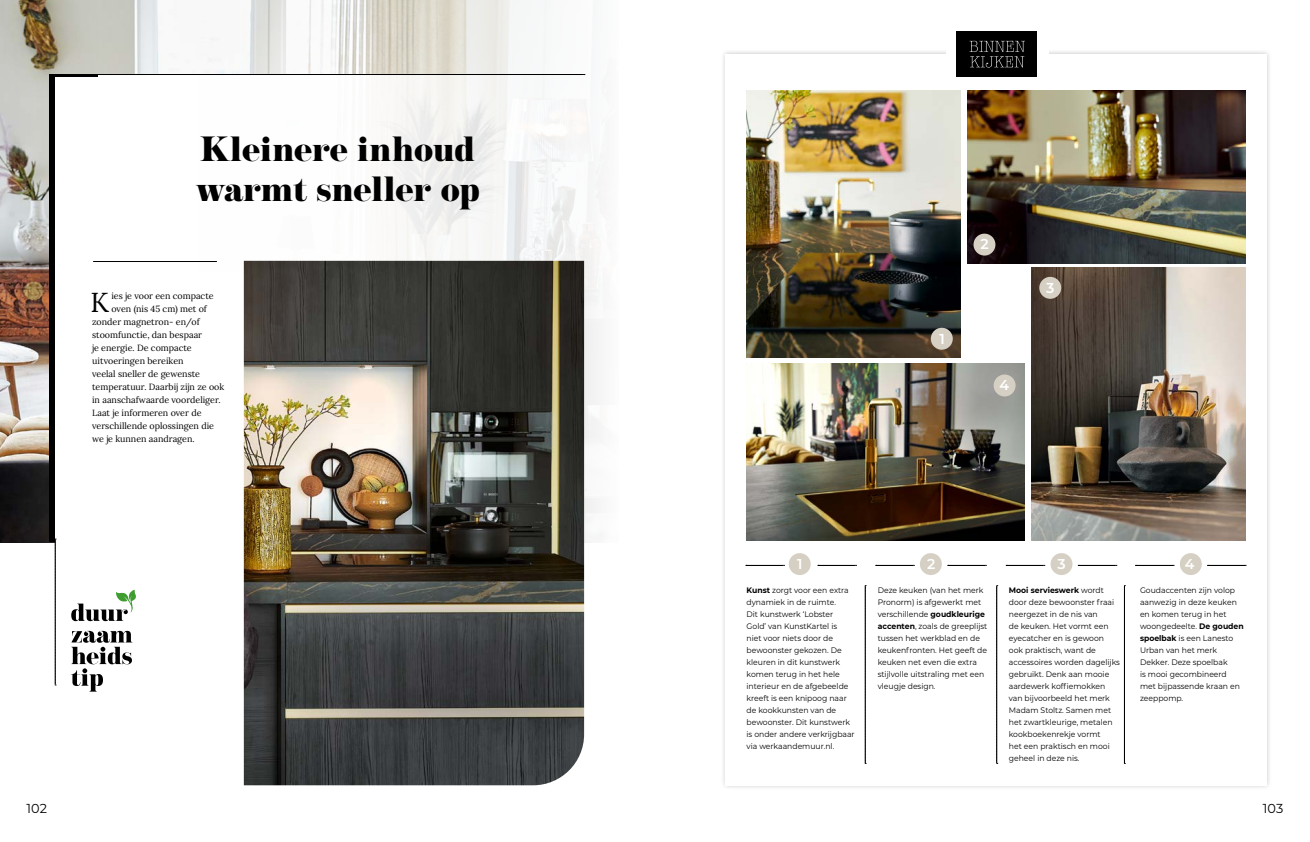
<style>
.page{position:relative;width:1310px;height:842px;background:#fff}
.page>*{position:absolute;margin:0;border:0;box-sizing:border-box;transform-origin:0 0}
.t1{font:35px/40px "NT Josefine";color:#000}
.t2{font:27.6px "Lora";color:#000}
.t3{font:600 14.4px "Montserrat";color:#fff}
.t4{font:600 14.3px "Montserrat";color:#fff}
.t5{font:13px "Montserrat";color:#000}
.t6{font:9px "Lora";color:#000}
.t7{font:8px/12px "Montserrat";color:#000;scale:.96 1}
.s1{font-weight:700}
</style>
<div class="page">
<img style="left:0;top:0;width:600px;height:542px">
<div style="left:55px;top:272px;width:231px;height:275px;background:#fff"></div>
<div style="left:55px;top:75px;width:489px;height:214px;background:#fff"></div>
<img style="left:244px;top:261px;width:340px;height:524px">
<div style="left:50px;top:74px;width:5px;height:468px;background:#000"></div>
<hr style="left:52px;top:74px;width:46px;height:3px;background:#000">
<svg style="left:55px;top:539px;width:1px;height:147px"></svg>
<svg style="left:71px;top:631px;width:61px;height:61px"></svg>
<svg style="left:71px;top:590px;width:65px;height:31px"></svg>
<hr style="left:93px;top:261px;width:124px;height:1px;background:#000">
<svg style="left:98px;top:74px;width:487px;height:1px"></svg>
<div style="left:720px;top:48px;width:552px;height:743px;background:#000;opacity:.22"></div>
<div style="left:725px;top:54px;width:542px;height:731px;background:#fff"></div>
<img style="left:746px;top:364px;width:278px;height:177px">
<img style="left:746px;top:91px;width:214px;height:266px">
<img style="left:967px;top:91px;width:278px;height:173px">
<img style="left:1031px;top:268px;width:214px;height:273px">
<div style="left:993px;top:374px;width:22px;height:22px;background:#d5d0c3;border-radius:50%"></div>
<div style="left:973px;top:234px;width:22px;height:22px;background:#d5d0c3;border-radius:50%"></div>
<div style="left:931px;top:328px;width:21px;height:22px;background:#d5d0c3;border-radius:50%"></div>
<div style="left:789px;top:553px;width:21px;height:22px;background:#d5d0c3;border-radius:50%"></div>
<div style="left:920px;top:553px;width:22px;height:22px;background:#d5d0c3;border-radius:50%"></div>
<div style="left:1050px;top:553px;width:22px;height:22px;background:#d5d0c3;border-radius:50%"></div>
<div style="left:1179px;top:553px;width:22px;height:22px;background:#d5d0c3;border-radius:50%"></div>
<div style="left:1039px;top:277px;width:22px;height:22px;background:#d5d0c3;border-radius:50%"></div>
<svg style="left:746px;top:565px;width:38px;height:1px"></svg>
<svg style="left:818px;top:565px;width:38px;height:1px"></svg>
<svg style="left:875px;top:565px;width:39px;height:1px"></svg>
<svg style="left:947px;top:565px;width:39px;height:1px"></svg>
<svg style="left:1006px;top:565px;width:39px;height:1px"></svg>
<svg style="left:1078px;top:565px;width:39px;height:1px"></svg>
<svg style="left:1135px;top:565px;width:39px;height:1px"></svg>
<svg style="left:1207px;top:565px;width:39px;height:1px"></svg>
<svg style="left:1124px;top:585px;width:1px;height:179px"></svg>
<svg style="left:996px;top:585px;width:2px;height:179px"></svg>
<svg style="left:865px;top:585px;width:1px;height:179px"></svg>
<div style="left:946px;top:0;width:102px;height:81px;background:#fff"></div>
<div style="left:956px;top:31px;width:81px;height:45px;background:#000"></div>
<svg style="left:969px;top:41px;width:56px;height:27px"></svg>
<h1 class="t1" style="left:195px;top:130px;width:286px">Kleinere inhoud warmt sneller op</h1>
<h2 class="t2" style="left:91px;top:282px;width:20px">K</h2>
<p class="t6" style="left:111px;top:289px;width:104px">ies je voor een compacte</p>
<p class="t6" style="left:111px;top:302px;width:97px">oven (nis 45 cm) met of</p>
<p class="t6" style="left:92px;top:315px;width:109px">zonder magnetron- en/of</p>
<p class="t6" style="left:92px;top:328px;width:111px">stoomfunctie, dan bespaar</p>
<p class="t6" style="left:92px;top:341px;width:101px">je energie. De compacte</p>
<p class="t6" style="left:92px;top:354px;width:93px">uitvoeringen bereiken</p>
<p class="t6" style="left:92px;top:367px;width:109px">veelal sneller de gewenste</p>
<p class="t6" style="left:92px;top:380px;width:134px">temperatuur. Daarbij zijn ze ook</p>
<p class="t6" style="left:92px;top:393px;width:130px">in aanschafwaarde voordeliger.</p>
<p class="t6" style="left:92px;top:406px;width:111px">Laat je informeren over de</p>
<p class="t6" style="left:92px;top:419px;width:123px">verschillende oplossingen die</p>
<p class="t6" style="left:92px;top:432px;width:104px">we je kunnen aandragen.</p>
<h3 class="t3" style="left:939px;top:328px;width:7px">1</h3>
<h3 class="t3" style="left:980px;top:234px;width:10px">2</h3>
<h3 class="t3" style="left:999px;top:375px;width:11px">4</h3>
<h3 class="t3" style="left:1046px;top:277px;width:10px">3</h3>
<h3 class="t4" style="left:797px;top:554px;width:7px">1</h3>
<h3 class="t4" style="left:927px;top:554px;width:10px">2</h3>
<h3 class="t4" style="left:1057px;top:554px;width:10px">3</h3>
<h3 class="t4" style="left:1184px;top:554px;width:11px">4</h3>
<p class="t7" style="left:746px;top:583px;width:114px"><span class="s1">Kunst</span> zorgt voor een extra dynamiek in de ruimte.<br>Dit kunstwerk ‘Lobster<br>Gold’ van KunstKartel is<br>niet voor niets door de bewoonster gekozen. De kleuren in dit kunstwerk komen terug in het hele interieur en de afgebeelde kreeft is een knipoog naar de kookkunsten van de bewoonster. Dit kunstwerk is onder andere verkrijgbaar via werkaandemuur.nl.</p>
<p class="t7" style="left:877px;top:583px;width:116px">Deze keuken (van het merk<br>Pronorm) is afgewerkt met verschillende <span class="s1">goudkleurige accenten</span>, zoals de greeplijst tussen het werkblad en de keukenfronten. Het geeft de keuken net even die extra stijlvolle uitstraling met een vleugje design.</p>
<p class="t7" style="left:1009px;top:583px;width:117px"><span class="s1">Mooi servieswerk</span> wordt door deze bewoonster fraai neergezet in de nis van<br>de keuken. Het vormt een eyecatcher en is gewoon ook praktisch, want de accessoires worden dagelijks gebruikt. Denk aan mooie aardewerk koffiemokken van bijvoorbeeld het merk<br>Madam Stoltz. Samen met het zwartkleurige, metalen kookboekenrekje vormt<br>het een praktisch en mooi geheel in deze nis.</p>
<p class="t7" style="left:1140px;top:583px;width:110px">Goudaccenten zijn volop aanwezig in deze keuken en komen terug in het woongedeelte. <span class="s1">De gouden spoelbak</span> is een Lanesto<br>Urban van het merk<br>Dekker. Deze spoelbak<br>is mooi gecombineerd met bijpassende kraan en zeeppomp.</p>
<h3 class="t5" style="left:27px;top:799px;width:22px">102</h3>
<h3 class="t5" style="left:1263px;top:799px;width:22px">103</h3>
</div>
